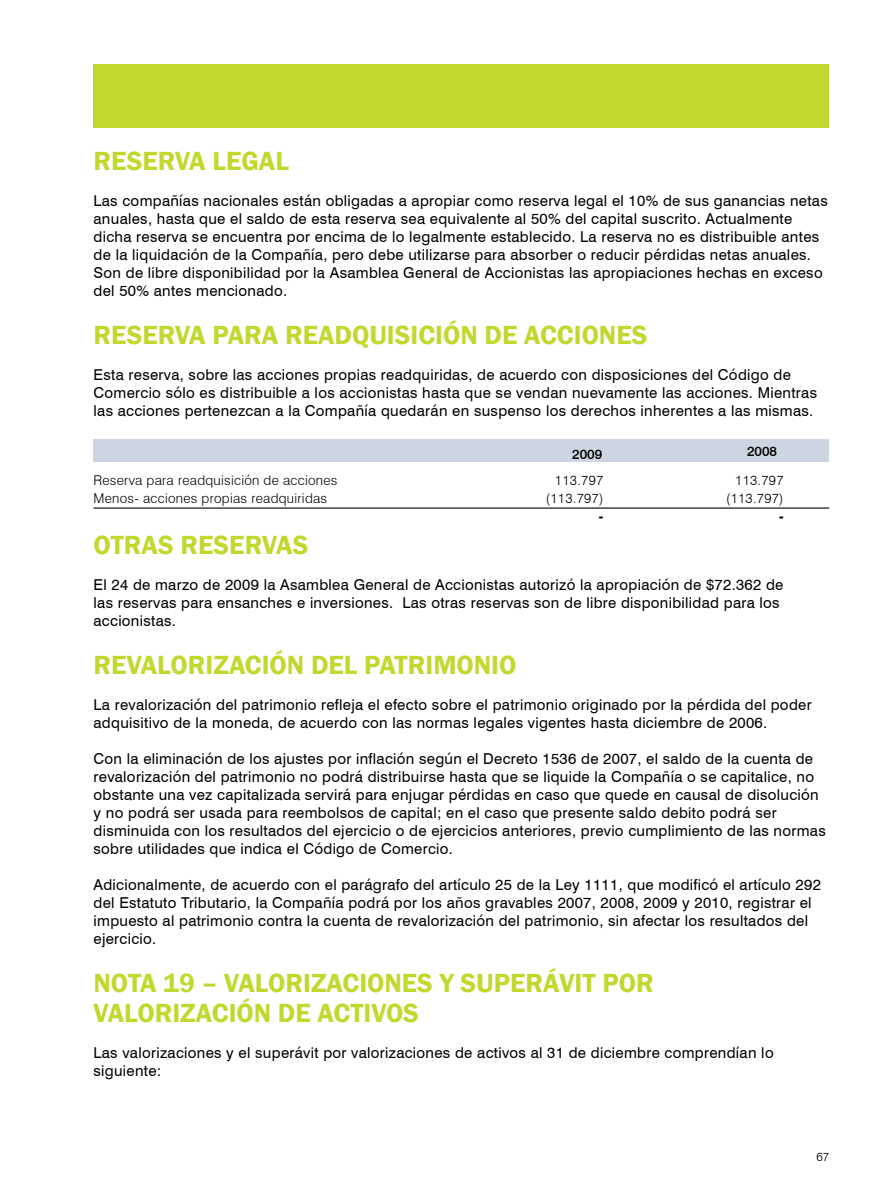
<style>
.page{position:relative;width:893px;height:1191px;background:#fff}
.page>*{position:absolute;margin:0;border:0;box-sizing:border-box;transform-origin:0 0}
.t1{font:600 27px/30px "Franklin Gothic";color:#c1d82f}
.t2{font:15px/18px "Swiss 721 BT";letter-spacing:.02em;color:#000}
.t3{font:300 13.5px "Swiss 721 BT";letter-spacing:.02em;color:#000}
.t4{font:500 13.5px "Swiss 721 BT";color:#000}
.t5{font:700 13.5px "Swiss 721 BT";color:#000}
.t6{font:300 12px "Swiss 721 BT";color:#000}
</style>
<div class="page">
<div style="left:94px;top:64px;width:735px;height:64px;background:#c1d82f"></div>
<hr style="left:94px;top:507px;width:735px;height:1px;background:#000">
<div style="left:94px;top:439px;width:735px;height:23px;background:#ccd5e1"></div>
<h1 class="t1" style="left:94px;top:146px;width:197px">RESERVA LEGAL</h1>
<p class="t2" style="left:94px;top:191px;width:736px">Las compañías nacionales están obligadas a apropiar como reserva legal el 10% de sus ganancias netas anuales, hasta que el saldo de esta reserva sea equivalente al 50% del capital suscrito. Actualmente dicha reserva se encuentra por encima de lo legalmente establecido. La reserva no es distribuible antes de la liquidación de la Compañía, pero debe utilizarse para absorber o reducir pérdidas netas anuales.<br>Son de libre disponibilidad por la Asamblea General de Accionistas las apropiaciones hechas en exceso del 50% antes mencionado.</p>
<h1 class="t1" style="left:94px;top:320px;width:555px">RESERVA PARA READQUISICIÓN DE ACCIONES</h1>
<p class="t2" style="left:94px;top:365px;width:725px">Esta reserva, sobre las acciones propias readquiridas, de acuerdo con disposiciones del Código de<br>Comercio sólo es distribuible a los accionistas hasta que se vendan nuevamente las acciones. Mientras las acciones pertenezcan a la Compañía quedarán en suspenso los derechos inherentes a las mismas.</p>
<p class="t4" style="left:572px;top:446px;width:32px">2009</p>
<p class="t4" style="left:747px;top:443px;width:32px">2008</p>
<p class="t3" style="left:94px;top:472px;width:245px">Reserva para readquisición de acciones</p>
<p class="t3" style="left:555px;top:472px;width:50px">113.797</p>
<p class="t3" style="left:735px;top:472px;width:50px">113.797</p>
<p class="t3" style="left:94px;top:490px;width:235px">Menos- acciones propias readquiridas</p>
<p class="t3" style="left:546px;top:490px;width:59px">(113.797)</p>
<p class="t3" style="left:726px;top:490px;width:59px">(113.797)</p>
<p class="t5" style="left:599px;top:508px;width:6px">-</p>
<p class="t5" style="left:779px;top:508px;width:6px">-</p>
<h1 class="t1" style="left:94px;top:530px;width:216px">OTRAS RESERVAS</h1>
<p class="t2" style="left:94px;top:575px;width:691px">El 24 de marzo de 2009 la Asamblea General de Accionistas autorizó la apropiación de $72.362 de las reservas para ensanches e inversiones. Las otras reservas son de libre disponibilidad para los accionistas.</p>
<h1 class="t1" style="left:94px;top:650px;width:424px">REVALORIZACIÓN DEL PATRIMONIO</h1>
<p class="t2" style="left:94px;top:695px;width:720px">La revalorización del patrimonio refleja el efecto sobre el patrimonio originado por la pérdida del poder adquisitivo de la moneda, de acuerdo con las normas legales vigentes hasta diciembre de 2006.</p>
<p class="t2" style="left:94px;top:749px;width:734px">Con la eliminación de los ajustes por inflación según el Decreto 1536 de 2007, el saldo de la cuenta de revalorización del patrimonio no podrá distribuirse hasta que se liquide la Compañía o se capitalice, no obstante una vez capitalizada servirá para enjugar pérdidas en caso que quede en causal de disolución y no podrá ser usada para reembolsos de capital; en el caso que presente saldo debito podrá ser disminuida con los resultados del ejercicio o de ejercicios anteriores, previo cumplimiento de las normas sobre utilidades que indica el Código de Comercio.</p>
<p class="t2" style="left:94px;top:875px;width:729px">Adicionalmente, de acuerdo con el parágrafo del artículo 25 de la Ley 1111, que modificó el artículo 292 del Estatuto Tributario, la Compañía podrá por los años gravables 2007, 2008, 2009 y 2010, registrar el impuesto al patrimonio contra la cuenta de revalorización del patrimonio, sin afectar los resultados del ejercicio.</p>
<h1 class="t1" style="left:94px;top:968px;width:562px">NOTA 19 – VALORIZACIONES Y SUPERÁVIT POR<br>VALORIZACIÓN DE ACTIVOS</h1>
<p class="t2" style="left:94px;top:1043px;width:682px">Las valorizaciones y el superávit por valorizaciones de activos al 31 de diciembre comprendían lo siguiente:</p>
<p class="t6" style="left:816px;top:1149px;width:14px">67</p>
</div>
